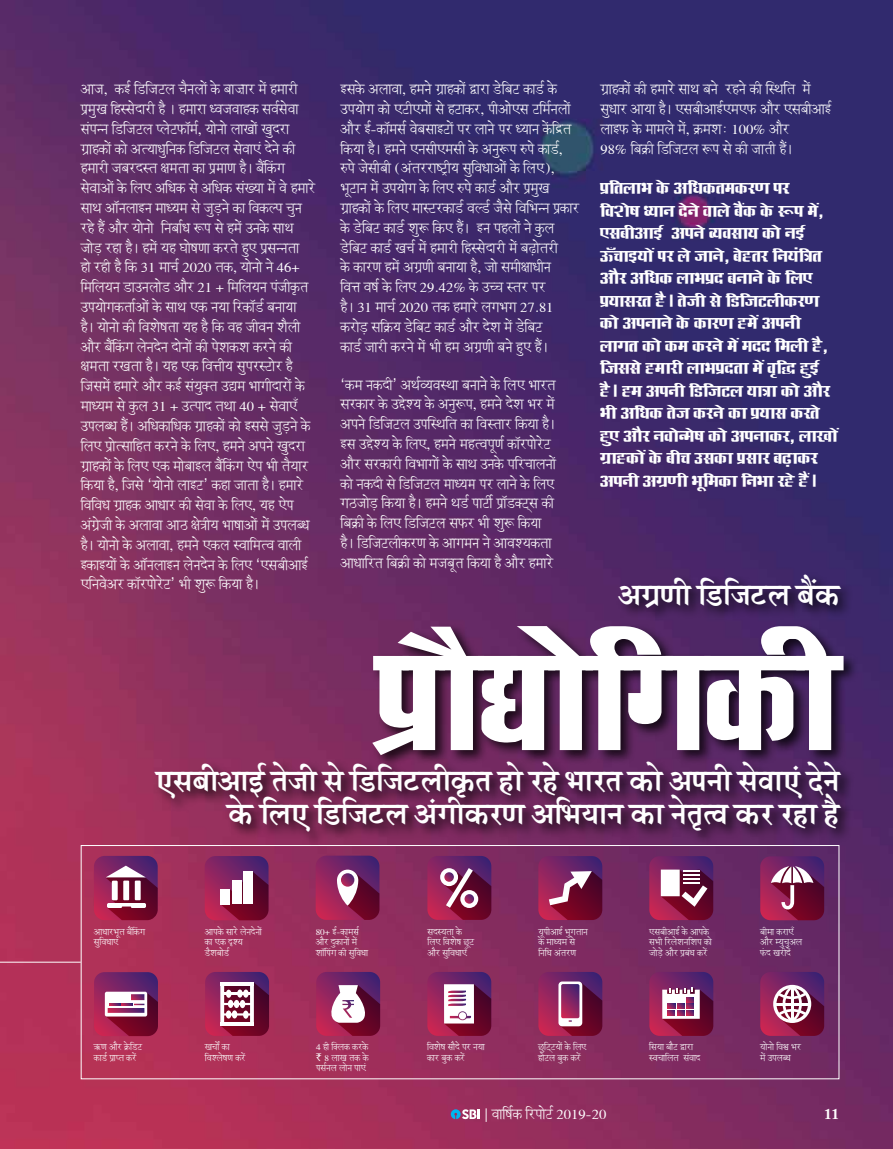
<style>
.page{position:relative;width:893px;height:1149px;background:#fff}
.page>*{position:absolute;margin:0;border:0;box-sizing:border-box;transform-origin:0 0}
.t1{font:700 150px "Akruti Vistaar Akshardhara";color:#fff;scale:.8 1}
.t2{font:700 33px/33px "Akruti Vistaar Priya";color:#fff;text-align:right}
.t3{font:18px/22.5px "Akruti Vistaar Akshardhara Normal";letter-spacing:.01em;color:#fff}
.t4{font:16.5px/19.8px "Akruti Vistaar Priya Normal";color:#fff}
.t5{font:700 15px "Adobe Caslon Pro";color:#fff}
.t6{font:10.5px/10.5px "Akruti Vistaar Priya Normal";color:#fff}
.s1{font-family:"Helvetica Neue LT Std";font-weight:300}
.s2{font-family:"Rupee Foradian"}
.s3{font-family:"Helvetica Neue LT Std";font-size:13.5px}
</style>
<div class="page">
<img style="left:0;top:0;width:893px;height:1148px">
<div style="left:0;top:845px;width:81px;height:117px;background:#b03258"></div>
<svg style="left:94px;top:855px;width:64px;height:64px;background:#8c3864"></svg>
<div style="left:135px;top:880px;width:6px;height:19px;background:#fff"></div>
<div style="left:123px;top:880px;width:6px;height:19px;background:#fff"></div>
<svg style="left:94px;top:971px;width:64px;height:64px;background:#93426d"></svg>
<svg style="left:108px;top:1007px;width:36px;height:5px"></svg>
<svg style="left:205px;top:855px;width:63px;height:65px;background:#802154"></svg>
<div style="left:232px;top:880px;width:9px;height:23px;background:#fff"></div>
<div style="left:244px;top:871px;width:9px;height:32px;background:#fff"></div>
<div style="left:220px;top:888px;width:10px;height:15px;background:#fff"></div>
<svg style="left:205px;top:971px;width:64px;height:64px;background:#7e1f4d"></svg>
<hr style="left:222px;top:1013px;width:30px;height:2px;background:#fff">
<svg style="left:250px;top:985px;width:4px;height:36px"></svg>
<svg style="left:220px;top:985px;width:4px;height:36px"></svg>
<hr style="left:220px;top:982px;width:34px;height:3px;background:#fff">
<svg style="left:220px;top:1021px;width:34px;height:4px"></svg>
<div style="left:237px;top:989px;width:6px;height:8px;background:#fff;border-radius:50%"></div>
<div style="left:243px;top:989px;width:6px;height:8px;background:#fff;border-radius:50%"></div>
<div style="left:226px;top:989px;width:5px;height:8px;background:#fff;border-radius:50%"></div>
<svg style="left:234px;top:999px;width:5px;height:8px"></svg>
<svg style="left:240px;top:999px;width:5px;height:8px"></svg>
<svg style="left:228px;top:999px;width:5px;height:8px"></svg>
<div style="left:232px;top:1010px;width:5px;height:8px;background:#fff;border-radius:50%"></div>
<div style="left:226px;top:1010px;width:5px;height:8px;background:#fff;border-radius:50%"></div>
<div style="left:243px;top:1010px;width:6px;height:8px;background:#fff;border-radius:50%"></div>
<hr style="left:221px;top:1002px;width:31px;height:2px;background:#fff">
<hr style="left:221px;top:992px;width:31px;height:2px;background:#fff">
<svg style="left:316px;top:971px;width:64px;height:64px"></svg>
<svg style="left:427px;top:855px;width:64px;height:64px;background:#8c3966"></svg>
<svg style="left:427px;top:971px;width:64px;height:64px"></svg>
<svg style="left:538px;top:855px;width:64px;height:64px;background:#862f5d"></svg>
<svg style="left:538px;top:971px;width:64px;height:64px;background:#8a3363"></svg>
<svg style="left:649px;top:855px;width:64px;height:64px"></svg>
<svg style="left:649px;top:971px;width:64px;height:64px"></svg>
<svg style="left:760px;top:971px;width:64px;height:64px"></svg>
<svg style="left:316px;top:855px;width:63px;height:64px;background:#8b3365"></svg>
<svg style="left:760px;top:856px;width:64px;height:64px;background:#8a3561"></svg>
<svg style="left:451px;top:1108px;width:28px;height:10px"></svg>
<div style="left:616px;top:571px;width:239px;height:50px;background:#000;opacity:.75"></div>
<div style="left:153px;top:759px;width:702px;height:86px;background:#000;opacity:.75"></div>
<div style="left:370px;top:623px;width:488px;height:146px;background:#000;opacity:.75"></div>
<p class="t4" style="left:81px;top:80px;width:236px">‚¸]¸, ˆÅƒÄ ¢”¢]¸’¥¸ \¸¾›¸¥¸¸Ê ˆ½Å ¤¸¸{¸¸£ Ÿ¸Ê íŸ¸¸£ú œÏŸ¸º‰¸ ¢í¬¬¸½™¸£ú í¾ — íŸ¸¸£¸ š¨¸]¸¨¸¸íˆÅ ¬¸¨¸Ä¬¸½¨¸¸ ¬¸¿œ¸››¸ ¢”¢]¸’¥¸ œ¥¸½’ûÅ¸ÁŸ¸Ä, ¡¸¸½›¸¸½ ¥¸¸‰¸¸Ê ‰¸º™£¸ ŠÏ¸íˆÅ¸Ê ˆÅ¸½ ‚÷¡¸¸š¸º¢›¸ˆÅ ¢”¢]¸’¥¸ ¬¸½¨¸¸‡¿ ™½›¸½ ˆÅú íŸ¸¸£ú ]¸¤¸£™¬÷¸ ®¸Ÿ¸÷¸¸ ˆÅ¸ œÏŸ¸¸µ¸ í¾— ¤¸ÿ¢ˆ¿ÅŠ¸ ¬¸½¨¸¸‚¸Ê ˆ½Å ¢¥¸‡ ‚¢š¸ˆÅ ¬¸½ ‚¢š¸ˆÅ ¬¸¿‰¡¸¸ Ÿ¸Ê ¨¸½ íŸ¸¸£½ ¬¸¸˜¸ ‚¸Á›¸¥¸¸ƒ›¸ Ÿ¸¸š¡¸Ÿ¸ ¬¸½ ]¸º”õ›¸½ ˆÅ¸ ¢¨¸ˆÅ¥œ¸ \¸º›¸ £í½ íÿ ‚¸¾£ ¡¸¸½›¸¸½ ¢›¸¤¸¸Äš¸ ³Åœ¸ ¬¸½ íŸ¸Ê „›¸ˆ½Å ¬¸¸˜¸ ]¸¸½”õ £í¸ í¾— íŸ¸Ê ¡¸í ‹¸¸½«¸µ¸¸ ˆÅ£÷¸½ íº‡ œÏ¬¸››¸÷¸¸<br>í¸½ £íú í¾ ¢ˆÅ 31 Ÿ¸¸\¸Ä 2020 ÷¸ˆÅ, ¡¸¸½›¸¸½ ›¸½ 46+ ¢Ÿ¸¢¥¸¡¸›¸ ”¸„›¸¥¸¸½” ‚¸¾£ 21 + ¢Ÿ¸¢¥¸¡¸›¸ œ¸¿]¸úˆ¼Å÷¸ „œ¸¡¸¸½Š¸ˆÅ÷¸¸Ä‚¸Ê ˆ½Å ¬¸¸˜¸ ‡ˆÅ ›¸¡¸¸ ¢£ˆÅ¸Á”Ä ¤¸›¸¸¡¸¸<br>í¾— ¡¸¸½›¸¸½ ˆÅú ¢¨¸©¸½«¸÷¸¸ ¡¸í í¾ ¢ˆÅ ¨¸í ]¸ú¨¸›¸ ©¸¾¥¸ú ‚¸¾£ ¤¸ÿ¢ˆ¿ÅŠ¸ ¥¸½›¸™½›¸ ™¸½›¸¸Ê ˆÅú œ¸½©¸ˆÅ©¸ ˆÅ£›¸½ ˆÅú ®¸Ÿ¸÷¸¸ £‰¸÷¸¸ í¾— ¡¸í ‡ˆÅ ¢¨¸î¸ú¡¸ ¬¸ºœ¸£¬’¸½£ í¾ ¢]¸¬¸Ÿ¸Ê íŸ¸¸£½ ‚¸¾£ ˆÅƒÄ ¬¸¿¡¸ºÆ÷¸ „Ô¸Ÿ¸ ž¸¸Š¸ú™¸£¸Ê ˆ½Å Ÿ¸¸š¡¸Ÿ¸ ¬¸½ ˆºÅ¥¸ 31 + „÷œ¸¸™ ÷¸˜¸¸ 40 + ¬¸½¨¸¸‡Â „œ¸¥¸¤š¸ íÿ— ‚¢š¸ˆÅ¸¢š¸ˆÅ ŠÏ¸íˆÅ¸Ê ˆÅ¸½ ƒ¬¸¬¸½ ]¸º”õ›¸½ ˆ½Å ¢¥¸‡ œÏ¸½÷¬¸¸¢í÷¸ ˆÅ£›¸½ ˆ½Å ¢¥¸‡, íŸ¸›¸½ ‚œ¸›¸½ ‰¸º™£¸ ŠÏ¸íˆÅ¸Ê ˆ½Å ¢¥¸‡ ‡ˆÅ Ÿ¸¸½¤¸¸ƒ¥¸ ¤¸ÿ¢ˆ¿ÅŠ¸ ‡½œ¸ ž¸ú ÷¸¾¡¸¸£ ¢ˆÅ¡¸¸ í¾, ¢]¸¬¸½ <span class="s1">‘</span>¡¸¸½›¸¸½ ¥¸¸ƒ’<span class="s1">’</span> ˆÅí¸ ]¸¸÷¸¸ í¾— íŸ¸¸£½ ¢¨¸¢¨¸š¸ ŠÏ¸íˆÅ ‚¸š¸¸£ ˆÅú ¬¸½¨¸¸ ˆ½Å ¢¥¸‡, ¡¸í ‡½œ¸ ‚¿ŠÏ½]¸ú ˆ½Å ‚¥¸¸¨¸¸ ‚¸“ ®¸½°¸ú¡¸ ž¸¸«¸¸‚¸Ê Ÿ¸Ê „œ¸¥¸¤š¸ í¾— ¡¸¸½›¸¸½ ˆ½Å ‚¥¸¸¨¸¸, íŸ¸›¸½ ‡ˆÅ¥¸ ¬¨¸¸¢Ÿ¸÷¨¸ ¨¸¸¥¸ú ƒˆÅ¸ƒ¡¸¸Ê ˆ½Å ‚¸Á›¸¥¸¸ƒ›¸ ¥¸½›¸™½›¸ ˆ½Å ¢¥¸‡ <span class="s1">‘</span>‡¬¸¤¸ú‚¸ƒÄ ‡¢›¸¨¸½‚£ ˆÅ¸Á£œ¸¸½£½’<span class="s1">’</span> ž¸ú ©¸º³Å ¢ˆÅ¡¸¸ í¾—</p>
<p class="t4" style="left:600px;top:80px;width:232px">ŠÏ¸íˆÅ¸Ê ˆÅú íŸ¸¸£½ ¬¸¸˜¸ ¤¸›¸½ £í›¸½ ˆÅú ¦¬˜¸¢÷¸ Ÿ¸Ê ¬¸ºš¸¸£ ‚¸¡¸¸ í¾— ‡¬¸¤¸ú‚¸ƒÄ‡Ÿ¸‡ûÅ ‚¸¾£ ‡¬¸¤¸ú‚¸ƒÄ ¥¸¸ƒûÅ ˆ½Å Ÿ¸¸Ÿ¸¥¸½ Ÿ¸Ê, ÇÅŸ¸©¸À 100% ‚¸¾£<br>98% ¢¤¸ÇÅú ¢”¢]¸’¥¸ ³Åœ¸ ¬¸½ ˆÅú ]¸¸÷¸ú íÿ—</p>
<p class="t4" style="left:341px;top:80px;width:240px">ƒ¬¸ˆ½Å ‚¥¸¸¨¸¸, íŸ¸›¸½ ŠÏ¸íˆÅ¸Ê ×¸£¸ ”½¢¤¸’ ˆÅ¸”Ä ˆ½Å „œ¸¡¸¸½Š¸ ˆÅ¸½ ‡’ú‡Ÿ¸¸Ê ¬¸½ í’¸ˆÅ£, œ¸ú‚¸½‡¬¸ ’¢Ÿ¸Ä›¸¥¸¸Ê ‚¸¾£ ƒÄ-ˆÅ¸ÁŸ¸¬¸Ä ¨¸½¤¸¬¸¸ƒ’¸Ê œ¸£ ¥¸¸›¸½ œ¸£ š¡¸¸›¸ ˆÊÅ¢Í÷¸ ¢ˆÅ¡¸¸ í¾— íŸ¸›¸½ ‡›¸¬¸ú‡Ÿ¸¬¸ú ˆ½Å ‚›¸º³Åœ¸ ²Åœ¸½ ˆÅ¸”Ä, ²Åœ¸½ ]¸½¬¸ú¤¸ú (‚¿÷¸££¸«’ïú¡¸ ¬¸º¢¨¸š¸¸‚¸Ê ˆ½Å ¢¥¸‡), ž¸»’¸›¸ Ÿ¸Ê „œ¸¡¸¸½Š¸ ˆ½Å ¢¥¸‡ ²Åœ¸½ ˆÅ¸”Ä ‚¸¾£ œÏŸ¸º‰¸ ŠÏ¸íˆÅ¸Ê ˆ½Å ¢¥¸‡ Ÿ¸¸¬’£ˆÅ¸”Ä ¨¸¥”Ä ]¸¾¬¸½ ¢¨¸¢ž¸››¸ œÏˆÅ¸£ ˆ½Å ”½¢¤¸’ ˆÅ¸”Ä ©¸º³Å ¢ˆÅ‡ íÿ— ƒ›¸ œ¸í¥¸¸Ê ›¸½ ˆºÅ¥¸ ”½¢¤¸’ ˆÅ¸”Ä ‰¸\¸Ä Ÿ¸Ê íŸ¸¸£ú ¢í¬¬¸½™¸£ú Ÿ¸Ê ¤¸[õ¸½÷¸£ú<br>ˆ½Å ˆÅ¸£µ¸ íŸ¸Ê ‚ŠÏµ¸ú ¤¸›¸¸¡¸¸ í¾, ]¸¸½ ¬¸Ÿ¸ú®¸¸š¸ú›¸<br>¢¨¸î¸ ¨¸«¸Ä ˆ½Å ¢¥¸‡ 29.42% ˆ½Å „\\¸ ¬÷¸£ œ¸£<br>í¾— 31 Ÿ¸¸\¸Ä 2020 ÷¸ˆÅ íŸ¸¸£½ ¥¸Š¸ž¸Š¸ 27.81 ˆÅ£¸½”õ ¬¸¢ÇÅ¡¸ ”½¢¤¸’ ˆÅ¸”Ä ‚¸¾£ ™½©¸ Ÿ¸Ê ”½¢¤¸’<br>ˆÅ¸”Ä ]¸¸£ú ˆÅ£›¸½ Ÿ¸Ê ž¸ú íŸ¸ ‚ŠÏµ¸ú ¤¸›¸½ íº‡ íÿ—</p>
<p class="t4" style="left:341px;top:375px;width:217px"><span class="s1">‘</span>ˆÅŸ¸ ›¸ˆÅ™ú<span class="s1">’</span> ‚˜¸Ä¨¡¸¨¸¬˜¸¸ ¤¸›¸¸›¸½ ˆ½Å ¢¥¸‡ ž¸¸£÷¸ ¬¸£ˆÅ¸£ ˆ½Å „Ó½©¡¸ ˆ½Å ‚›¸º³Åœ¸, íŸ¸›¸½ ™½©¸ ž¸£ Ÿ¸Ê ‚œ¸›¸½ ¢”¢]¸’¥¸ „œ¸¦¬˜¸¢÷¸ ˆÅ¸ ¢¨¸¬÷¸¸£ ¢ˆÅ¡¸¸ í¾— ƒ¬¸ „Ó½©¡¸ ˆ½Å ¢¥¸‡, íŸ¸›¸½ Ÿ¸í÷¨¸œ¸»µ¸Ä ˆÅ¸Á£œ¸¸½£½’ ‚¸¾£ ¬¸£ˆÅ¸£ú ¢¨¸ž¸¸Š¸¸Ê ˆ½Å ¬¸¸˜¸ „›¸ˆ½Å œ¸¢£\¸¸¥¸›¸¸Ê ˆÅ¸½ ›¸ˆÅ™ú ¬¸½ ¢”¢]¸’¥¸ Ÿ¸¸š¡¸Ÿ¸ œ¸£ ¥¸¸›¸½ ˆ½Å ¢¥¸‡ Š¸“]¸¸½”õ ¢ˆÅ¡¸¸ í¾— íŸ¸›¸½ ˜¸”Ä œ¸¸’úÄ œÏ¸Á”Æ’Ã¬¸ ˆÅú ¢¤¸ÇÅú ˆ½Å ¢¥¸‡ ¢”¢]¸’¥¸ ¬¸ûÅ£ ž¸ú ©¸º³Å ¢ˆÅ¡¸¸ í¾— ¢”¢]¸’¥¸úˆÅ£µ¸ ˆ½Å ‚¸Š¸Ÿ¸›¸ ›¸½ ‚¸¨¸©¡¸ˆÅ÷¸¸ ‚¸š¸¸¢£÷¸ ¢¤¸ÇÅú ˆÅ¸½ Ÿ¸]¸¤¸»÷¸ ¢ˆÅ¡¸¸ í¾ ‚¸¾£ íŸ¸¸£½</p>
<p class="t3" style="left:600px;top:179px;width:249px">œÏ¢÷¸¥¸¸ž¸ ˆ½Å ‚¢š¸ˆÅ÷¸Ÿ¸ˆÅ£µ¸ œ¸£<br>¢¨¸©¸½«¸ š¡¸¸›¸ ™½›¸½¨¸¸¥¸½¤¸ÿˆÅ ˆ½Å ³Åœ¸ Ÿ¸Ê, ‡¬¸¤¸ú‚¸ƒÄ ‚œ¸›¸½¨¡¸¨¸¬¸¸¡¸ ˆÅ¸½›¸ƒÄ …Â\¸¸ƒ¡¸¸Êœ¸£ ¥¸½]¸¸›¸½, ¤¸½í÷¸£ ¢›¸¡¸¿¢°¸÷¸ ‚¸¾£ ‚¢š¸ˆÅ ¥¸¸ž¸œÏ™ ¤¸›¸¸›¸½ˆ½Å ¢¥¸‡ œÏ¡¸¸¬¸£÷¸ í¾— ÷¸½]¸ú ¬¸½¢”¢]¸’¥¸úˆÅ£µ¸ ˆÅ¸½‚œ¸›¸¸›¸½ˆ½Å ˆÅ¸£µ¸ íŸ¸Ê‚œ¸›¸ú<br>¥¸¸Š¸÷¸ ˆÅ¸½ˆÅŸ¸ ˆÅ£›¸½Ÿ¸ÊŸ¸™™ ¢Ÿ¸¥¸ú í¾, ¢]¸¬¸¬¸½íŸ¸¸£ú ¥¸¸ž¸œÏ™÷¸¸ Ÿ¸Ê¨¸¼¢Ö íºƒÄ<br>í¾— íŸ¸ ‚œ¸›¸ú ¢”¢]¸’¥¸ ¡¸¸°¸¸ ˆÅ¸½‚¸¾£ ž¸ú ‚¢š¸ˆÅ ÷¸½]¸ ˆÅ£›¸½ˆÅ¸ œÏ¡¸¸¬¸ ˆÅ£÷¸½ íº‡ ‚¸¾£ ›¸¨¸¸½›Ÿ¸½«¸ ˆÅ¸½‚œ¸›¸¸ˆÅ£, ¥¸¸‰¸¸Ê ŠÏ¸íˆÅ¸Êˆ½Å ¤¸ú\¸ „¬¸ˆÅ¸ œÏ¬¸¸£ ¤¸[õ¸ˆÅ£ ‚œ¸›¸ú ‚ŠÏµ¸ú ž¸»¢Ÿ¸ˆÅ¸ ¢›¸ž¸¸ £í½íÿ—</p>
<h2 class="t2" style="left:618px;top:581px;width:222px">‚ŠÏµ¸ú ¢”¢]¸’¥¸ ¤¸ÿˆÅ</h2>
<h1 class="t1" style="left:376px;top:617px;width:580px">œÏ¸¾Ô¸¸½¢Š¸ˆÅú</h1>
<h2 class="t2" style="left:155px;top:767px;width:685px">‡¬¸¤¸ú‚¸ƒÄ ÷¸½]¸ú ¬¸½ ¢”¢]¸’¥¸úˆ¼Å÷¸ í¸½ £í½ ž¸¸£÷¸ ˆÅ¸½ ‚œ¸›¸ú ¬¸½¨¸¸‡¿ ™½›¸½ ˆ½Å ¢¥¸‡ ¢”¢]¸’¥¸ ‚¿Š¸úˆÅ£µ¸ ‚¢ž¸¡¸¸›¸ ˆÅ¸ ›¸½÷¸¼÷¨¸ ˆÅ£ £í¸ í¾</h2>
<p class="t6" style="left:94px;top:926px;width:53px">‚¸š¸¸£ž¸»÷¸ ¤¸ÿ¢ˆ¿ÅŠ¸ ¬¸º¢¨¸š¸¸‡¿</p>
<p class="t6" style="left:94px;top:1042px;width:50px">†µ¸ ‚¸¾£ Ç½Å¢”’ ˆÅ¸”Ä œÏ¸œ÷¸ ˆÅ£Ê</p>
<p class="t6" style="left:205px;top:926px;width:59px">‚¸œ¸ˆ½Å ¬¸¸£½ ¥¸½›¸™½›¸¸Ê ˆÅ¸ ‡ˆÅ ´©¡¸ ”¾©¸¤¸¸½”Ä</p>
<p class="t6" style="left:427px;top:926px;width:48px">¬¸™¬¡¸÷¸¸ ˆ½Å ¢¥¸‡ ¢¨¸©¸½«¸ Ž»’ ‚¸¾£ ¬¸º¢¨¸š¸¸‡Â</p>
<p class="t6" style="left:649px;top:926px;width:64px">‡¬¸¤¸ú‚¸ƒÄ ˆ½Å ‚¸œ¸ˆ½Å ¬¸ž¸ú ¢£¥¸½©¸›¸¢©¸œ¸ ˆÅ¸½ ]¸¸½”õ½ ‚¸¾£ œÏ¤¸¿š¸ ˆÅ£Ê</p>
<p class="t6" style="left:316px;top:926px;width:54px">80+ ƒÄ-ˆÅ¸Ÿ¸¬¸Ä ‚¸¾£ ™ºˆÅ¸›¸¸Ê Ÿ¸Ê ©¸¸Á¢œ¸¿Š¸ ˆÅú ¬¸º¢¨¸š¸¸</p>
<p class="t6" style="left:760px;top:926px;width:43px">¤¸úŸ¸¸ ˆÅ£¸‡Â ‚¸¾£ Ÿ¡¸º\¸º‚¥¸ û¿Å™ ‰¸£ú™Ê</p>
<p class="t6" style="left:538px;top:926px;width:51px">¡¸»œ¸ú‚¸ƒÄ ž¸ºŠ¸÷¸¸›¸ ˆ½Å Ÿ¸¸š¡¸Ÿ¸ ¬¸½ ¢›¸¢š¸ ‚¿÷¸£µ¸</p>
<p class="t6" style="left:205px;top:1042px;width:42px">‰¸\¸¸½ô ˆÅ¸ ¢¨¸©¥¸½«¸µ¸ ˆÅ£Ê</p>
<p class="t6" style="left:316px;top:1042px;width:54px;text-align:justify">4 íú ¦Æ¥¸ˆÅ ˆÅ£ˆ½Å <span class="s2">`</span> 8 ¥¸¸‰¸ ÷¸ˆÅ ˆ½Å œ¸¬¸Ä›¸¥¸ ¥¸¸½›¸ œ¸¸‡¿</p>
<p class="t6" style="left:427px;top:1042px;width:59px">¢¨¸©¸½«¸ ¬¸¸¾™½ œ¸£ ›¸¡¸¸ ˆÅ¸£ ¤¸ºˆÅ ˆÅ£Ê</p>
<p class="t6" style="left:538px;top:1042px;width:50px">Žº¢’Ã’¡¸¸Ê ˆ½Å ¢¥¸‡ í¸½’¥¸ ¤¸ºˆÅ ˆÅ£Ê</p>
<p class="t6" style="left:649px;top:1042px;width:53px">¢¬¸¡¸¸ ¤¸¸¾’ ×¸£¸ ¬¨¸\¸¸¢¥¸÷¸ ¬¸¿¨¸¸™</p>
<p class="t6" style="left:760px;top:1042px;width:42px">¡¸¸½›¸¸½ ¢¨¸æ¸ ž¸£<br>Ÿ¸Ê „œ¸¥¸¤š¸</p>
<p class="t4" style="left:485px;top:1104px;width:123px"><span class="s3">|</span> ¨¸¸¢«¸ÄˆÅ ¢£œ¸¸½’Ä 2019-20</p>
<p class="t5" style="left:824px;top:1104px;width:16px">11</p>
</div>
